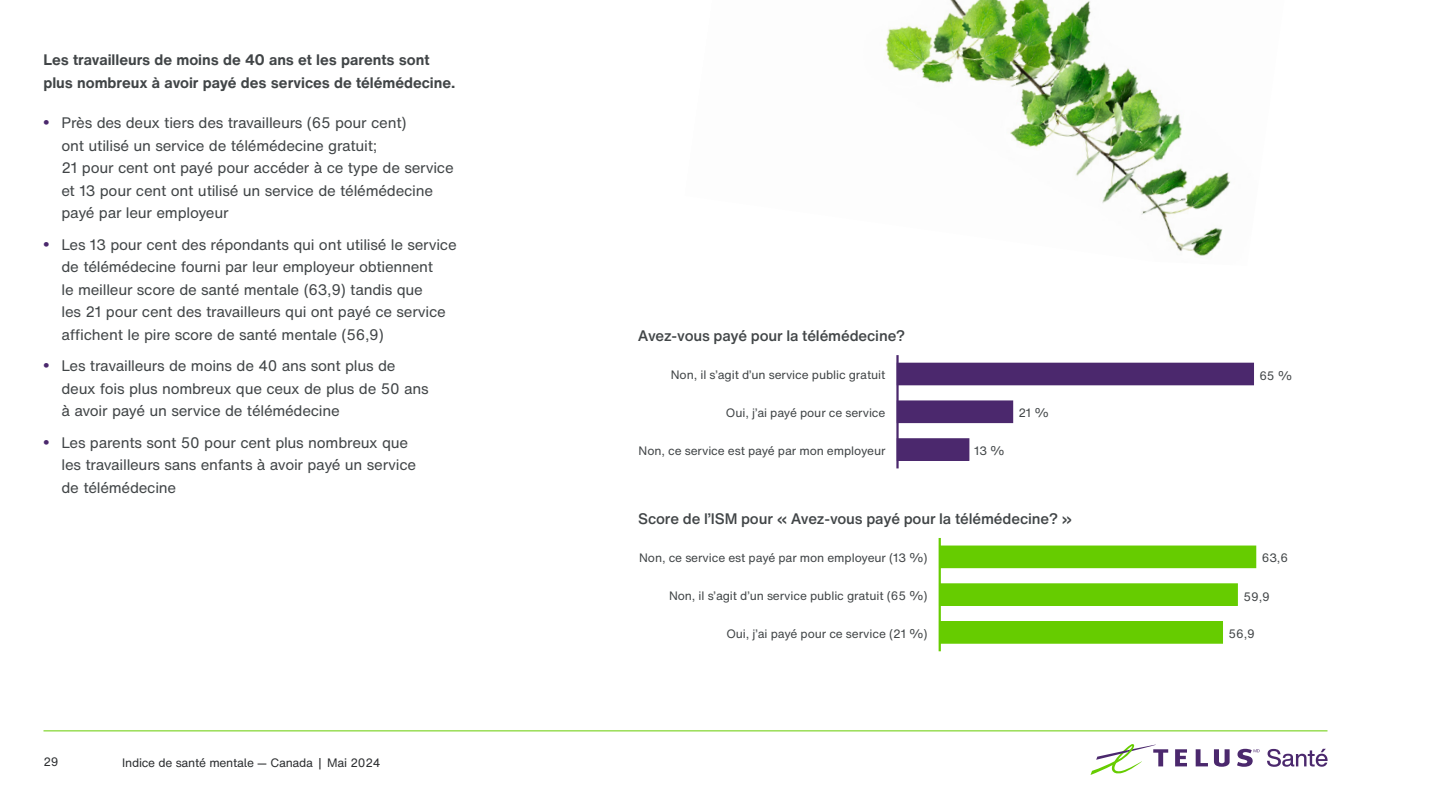
<style>
.page{position:relative;width:1440px;height:810px;background:#fff}
.page>*{position:absolute;margin:0;border:0;box-sizing:border-box;transform-origin:0 0}
.t1{font:15px/22.5px "H Nfor TELUS";letter-spacing:-.015em;color:#414547}
.t2{font:700 15px/22.5px "H Nfor TELUS";letter-spacing:-.005em;color:#414547}
.t3{font:500 15px "H Nfor TELUS";letter-spacing:-.01em;color:#414547}
.t4{font:12px "H Nfor TELUS";letter-spacing:-.005em;color:#414547}
.t5{font:12px "H Nfor TELUSSA";letter-spacing:-.02em;color:#2c2e30}
.t6{font:12px "H Nfor TELUS";color:#2c2e30}
.s1{font-family:"Arial";font-weight:700;font-size:16.5px;color:#4b286d}
</style>
<div class="page">
<svg style="left:1175px;top:749px;width:12px;height:17px"></svg>
<svg style="left:1196px;top:749px;width:12px;height:17px"></svg>
<svg style="left:1214px;top:749px;width:16px;height:18px"></svg>
<svg style="left:1090px;top:744px;width:78px;height:31px"></svg>
<svg style="left:1237px;top:749px;width:23px;height:18px"></svg>
<svg style="left:1267px;top:749px;width:61px;height:18px"></svg>
<hr style="left:44px;top:730px;width:1284px;height:1px;background:#6c0">
<hr style="left:896px;top:355px;width:3px;height:113px;background:#4b286d">
<div style="left:898px;top:363px;width:355px;height:22px;background:#4b286d"></div>
<div style="left:898px;top:401px;width:114px;height:21px;background:#4b286d"></div>
<div style="left:897px;top:400px;width:116px;height:23px;border:2px solid #4b286d"></div>
<div style="left:898px;top:439px;width:71px;height:21px;background:#4b286d"></div>
<div style="left:897px;top:438px;width:72px;height:23px;border:2px solid #4b286d"></div>
<hr style="left:939px;top:538px;width:2px;height:113px;background:#6c0">
<div style="left:940px;top:546px;width:316px;height:21px;background:#6c0"></div>
<div style="left:939px;top:546px;width:317px;height:22px;border:2px solid #6c0"></div>
<div style="left:940px;top:584px;width:297px;height:21px;background:#6c0"></div>
<div style="left:939px;top:583px;width:299px;height:23px;border:2px solid #6c0"></div>
<div style="left:940px;top:622px;width:282px;height:21px;background:#6c0"></div>
<div style="left:939px;top:621px;width:284px;height:23px;border:2px solid #6c0"></div>
<img style="left:885px;top:0;width:346px;height:256px">
<p class="t2" style="left:44px;top:49px;width:413px">Les travailleurs de moins de 40 ans et les parents sont plus nombreux à avoir payé des services de télémédecine.</p>
<p class="t1" style="left:62px;top:112px;width:394px;text-indent:-18px"><span class="s1">•</span> Près des deux tiers des travailleurs (65 pour cent)<br>ont utilisé un service de télémédecine gratuit;<br>21 pour cent ont payé pour accéder à ce type de service et 13 pour cent ont utilisé un service de télémédecine payé par leur employeur</p>
<p class="t1" style="left:62px;top:233px;width:397px;text-indent:-18px"><span class="s1">•</span> Les 13 pour cent des répondants qui ont utilisé le service de télémédecine fourni par leur employeur obtiennent<br>le meilleur score de santé mentale (63,9) tandis que<br>les 21 pour cent des travailleurs qui ont payé ce service affichent le pire score de santé mentale (56,9)</p>
<p class="t1" style="left:62px;top:355px;width:369px;text-indent:-18px"><span class="s1">•</span> Les travailleurs de moins de 40 ans sont plus de deux fois plus nombreux que ceux de plus de 50 ans à avoir payé un service de télémédecine</p>
<p class="t1" style="left:62px;top:431px;width:356px;text-indent:-18px"><span class="s1">•</span> Les parents sont 50 pour cent plus nombreux que les travailleurs sans enfants à avoir payé un service de télémédecine</p>
<p class="t6" style="left:44px;top:754px;width:17px">29</p>
<p class="t5" style="left:122px;top:754px;width:260px">Indice de santé mentale — Canada | Mai 2024</p>
<p class="t3" style="left:638px;top:326px;width:269px">Avez-vous payé pour la télémédecine?</p>
<p class="t4" style="left:671px;top:367px;width:216px">Non, il s’agit d’un service public gratuit</p>
<p class="t4" style="left:726px;top:405px;width:161px">Oui, j’ai payé pour ce service</p>
<p class="t4" style="left:639px;top:442px;width:248px">Non, ce service est payé par mon employeur</p>
<p class="t4" style="left:974px;top:442px;width:32px">13 %</p>
<p class="t4" style="left:1018px;top:405px;width:32px">21 %</p>
<p class="t3" style="left:638px;top:508px;width:436px">Score de l’ISM pour « Avez-vous payé pour la télémédecine? »</p>
<p class="t4" style="left:639px;top:550px;width:290px">Non, ce service est payé par mon employeur (13 %)</p>
<p class="t4" style="left:669px;top:587px;width:260px">Non, il s’agit d’un service public gratuit (65 %)</p>
<p class="t4" style="left:1259px;top:367px;width:34px">65 %</p>
<p class="t4" style="left:1262px;top:550px;width:28px">63,6</p>
<p class="t4" style="left:1244px;top:588px;width:28px">59,9</p>
<p class="t4" style="left:726px;top:625px;width:203px">Oui, j’ai payé pour ce service (21 %)</p>
<p class="t4" style="left:1229px;top:625px;width:28px">56,9</p>
</div>
